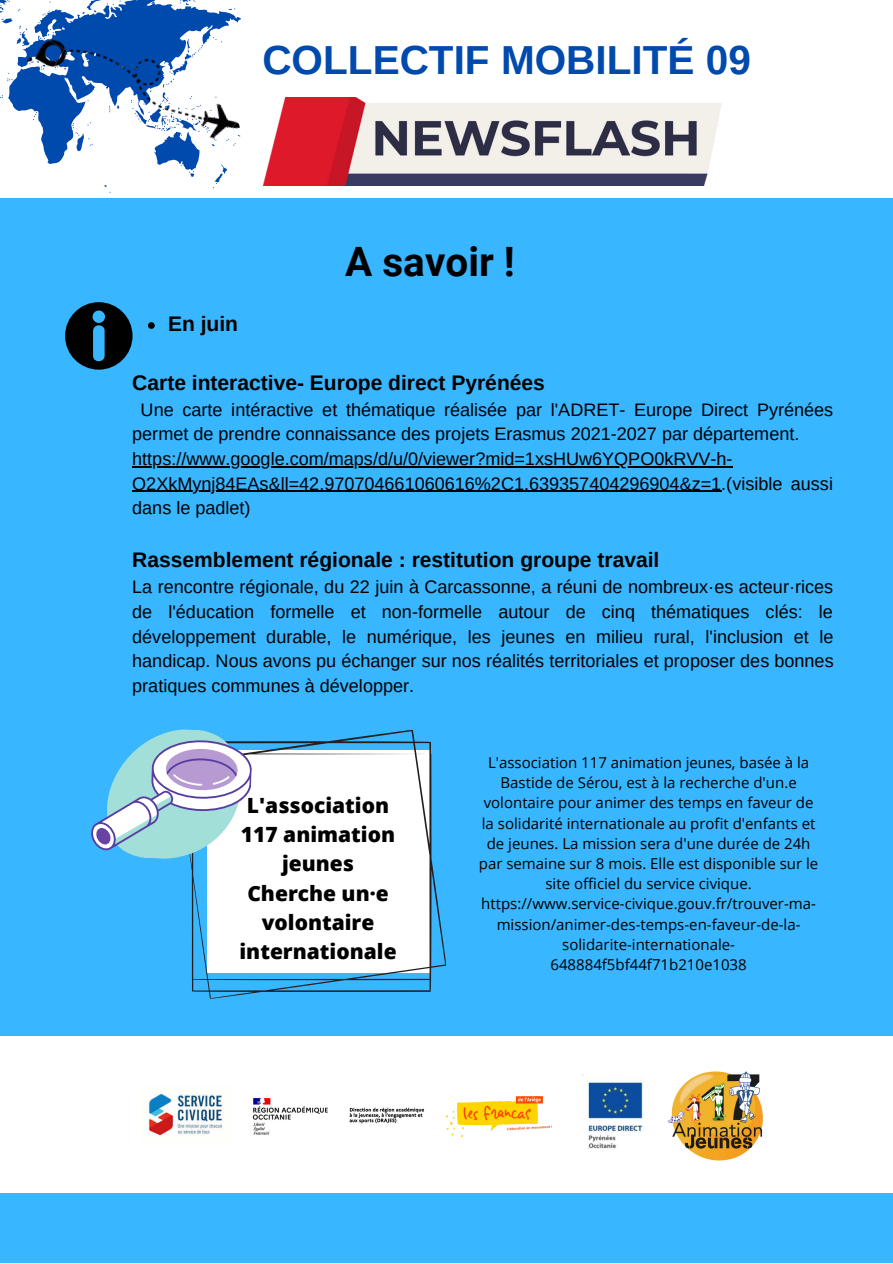
<style>
.page{position:relative;width:893px;height:1264px;background:#fff}
.page>*{position:absolute;margin:0;border:0;box-sizing:border-box;transform-origin:0 0}
.t1{font:700 40.5px "Arimo";color:#004aad}
.t2{font:700 40.5px "Roboto";color:#000}
.t3{font:700 21px "Arimo";color:#000}
.t4{font:800 21px/29.2px "Open Sans";color:#000;text-align:center}
.t5{font:18px/24.8px "Arimo";color:#000}
.t6{font:15px/20.2px "Open Sans";color:#000;text-align:center}
</style>
<div class="page">
<div style="left:0;top:0;width:892px;height:1262px;background:#38b6ff"></div>
<div style="left:0;top:0;width:892px;height:198px;background:#fff"></div>
<svg style="left:0;top:0;width:220px;height:193px"></svg>
<img style="left:23px;top:0;width:218px;height:180px">
<img style="left:263px;top:98px;width:458px;height:87px">
<div style="left:0;top:1036px;width:892px;height:157px;background:#fff"></div>
<svg style="left:190px;top:729px;width:256px;height:270px;fill:#fff"></svg>
<svg style="left:148px;top:322px;width:7px;height:7px"></svg>
<hr style="left:132px;top:466px;width:600px;height:1px;background:#000">
<hr style="left:132px;top:491px;width:589px;height:1px;background:#000">
<svg style="left:65px;top:302px;width:67px;height:67px"></svg>
<img style="left:252px;top:1097px;width:172px;height:38px">
<img style="left:446px;top:1096px;width:106px;height:40px">
<img style="left:583px;top:1075px;width:60px;height:74px">
<img style="left:667px;top:1071px;width:96px;height:90px">
<svg style="left:91px;top:729px;width:161px;height:132px"></svg>
<img style="left:148px;top:1093px;width:76px;height:43px">
<p class="t1" style="left:262px;top:38px;width:490px">COLLECTIF MOBILITÉ 09</p>
<p class="t2" style="left:345px;top:239px;width:171px">A savoir !</p>
<p class="t3" style="left:168px;top:312px;width:72px">En juin</p>
<p class="t3" style="left:132px;top:370px;width:414px">Carte interactive- Europe direct Pyrénées</p>
<p class="t5" style="left:132px;top:397px;width:702px;text-indent:8px">Une carte intéractive et thématique réalisée par l'ADRET- Europe Direct Pyrénées permet de prendre connaissance des projets Erasmus 2021-2027 par département.</p>
<p class="t5" style="left:132px;top:446px;width:702px">https://www.google.com/maps/d/u/0/viewer?mid=1xsHUw6YQPO0kRVV-h-<br>O2XkMynj84EAs&amp;ll=42.970704661060616%2C1.639357404296904&amp;z=1.(visible aussi dans le padlet)</p>
<p class="t3" style="left:132px;top:548px;width:528px">Rassemblement régionale : restitution groupe travail</p>
<p class="t5" style="left:132px;top:574px;width:702px;text-align:justify">La rencontre régionale, du 22 juin à Carcassonne, a réuni de nombreux·es acteur·rices de l'éducation formelle et non-formelle autour de cinq thématiques clés: le développement durable, le numérique, les jeunes en milieu rural, l'inclusion et le handicap. Nous avons pu échanger sur nos réalités territoriales et proposer des bonnes pratiques communes à développer.</p>
<p class="t4" style="left:241px;top:790px;width:156px">L'association<br>117 animation jeunes</p>
<p class="t4" style="left:239px;top:877px;width:159px">Cherche un·e volontaire internationale</p>
<p class="t6" style="left:479px;top:751px;width:341px">L'association 117 animation jeunes, basée à la Bastide de Sérou, est à la recherche d'un.e volontaire pour animer des temps en faveur de la solidarité internationale au profit d'enfants et de jeunes. La mission sera d'une durée de 24h par semaine sur 8 mois. Elle est disponible sur le site officiel du service civique.</p>
<p class="t6" style="left:481px;top:893px;width:336px">https://www.service-civique.gouv.fr/trouver-ma&shy;mission/animer-des-temps-en-faveur-de-la&shy;solidarite-internationale-648884f5bf44f71b210e1038</p>
</div>
